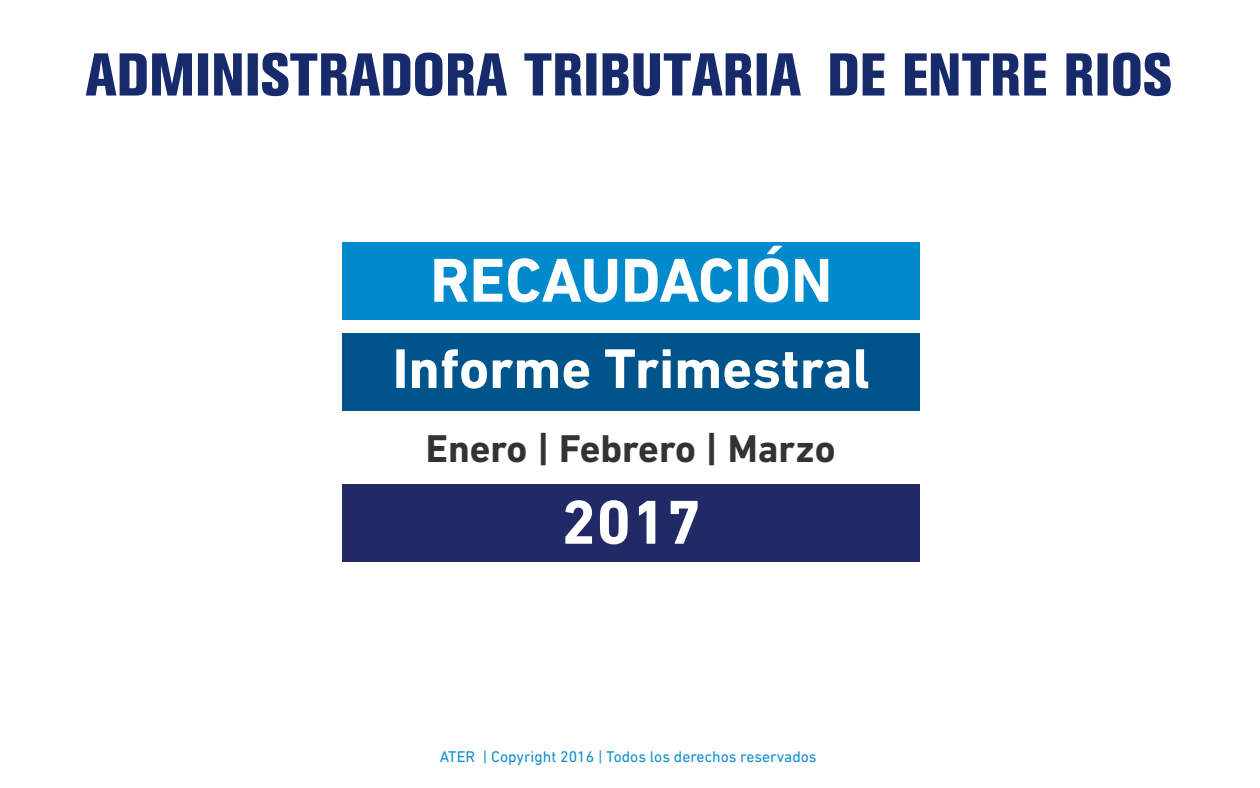
<style>
.page{position:relative;width:1260px;height:788px;background:#fff}
.page>*{position:absolute;margin:0;border:0;box-sizing:border-box;transform-origin:0 0}
.t1{font:700 63px "DIN Next LT Pro";color:#fff}
.t2{font:700 56.88px "DIN Next LT Pro";color:#fff}
.t3{font:700 39.38px "DIN Next LT Pro";color:#333}
.t4{font:15.75px "DIN Next LT Pro";color:#118dce}
</style>
<div class="page">
<svg style="left:86px;top:52px;width:421px;height:44px"></svg>
<svg style="left:524px;top:53px;width:277px;height:43px"></svg>
<svg style="left:830px;top:53px;width:341px;height:43px"></svg>
<div style="left:342px;top:484px;width:577px;height:77px;background:#212966"></div>
<div style="left:342px;top:332px;width:577px;height:78px;background:#00548c"></div>
<div style="left:342px;top:242px;width:577px;height:78px;background:#008acc"></div>
<h1 class="t1" style="left:430px;top:243px;width:404px">RECAUDACIÓN</h1>
<h2 class="t2" style="left:393px;top:335px;width:479px">Informe Trimestral</h2>
<h3 class="t3" style="left:426px;top:425px;width:411px">Enero | Febrero | Marzo</h3>
<h1 class="t1" style="left:561px;top:485px;width:142px">2017</h1>
<p class="t4" style="left:440px;top:747px;width:378px">ATER | Copyright 2016 | Todos los derechos reservados</p>
</div>
